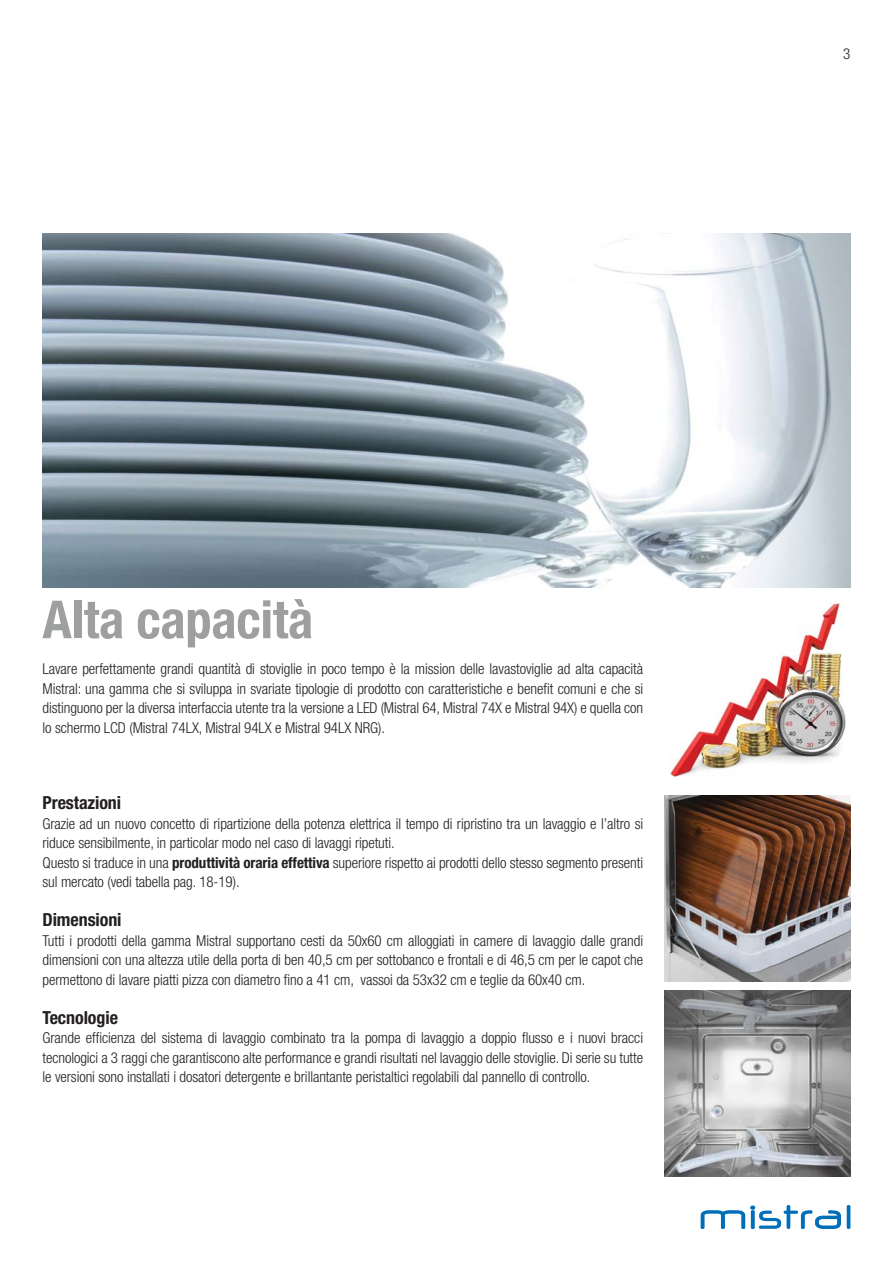
<style>
.page{position:relative;width:893px;height:1263px;background:#fff}
.page>*{position:absolute;margin:0;border:0;box-sizing:border-box;transform-origin:0 0}
.t1{font:700 condensed 52.5px "Helvetica Neue";letter-spacing:-.005em;color:#9d9fa1}
.t2{font:700 condensed 18px "Helvetica Neue";letter-spacing:-.005em;color:#231f20}
.t3{font:300 condensed 15px/19.5px "Helvetica Neue";letter-spacing:-.005em;color:#231f20;text-align:justify}
.s1{font-weight:700}
</style>
<div class="page">
<img style="left:43px;top:234px;width:807px;height:354px">
<img style="left:664px;top:795px;width:186px;height:186px">
<img style="left:664px;top:991px;width:186px;height:186px">
<hr style="left:847px;top:1205px;width:3px;height:24px;background:#006eb9;border-radius:2px">
<svg style="left:701px;top:1205px;width:140px;height:24px"></svg>
<img style="left:670px;top:603px;width:175px;height:174px">
<p class="t3" style="left:843px;top:45px;width:9px">3</p>
<h1 class="t1" style="left:43px;top:601px;width:272px">Alta capacità</h1>
<p class="t3" style="left:43px;top:660px;width:602px">Lavare perfettamente grandi quantità di stoviglie in poco tempo è la mission delle lavastoviglie ad alta capacità Mistral: una gamma che si sviluppa in svariate tipologie di prodotto con caratteristiche e benefit comuni e che si distinguono per la diversa interfaccia utente tra la versione a LED (Mistral 64, Mistral 74X e Mistral 94X) e quella con lo schermo LCD (Mistral 74LX, Mistral 94LX e Mistral 94LX NRG).</p>
<p class="t2" style="left:43px;top:796px;width:80px">Prestazioni</p>
<p class="t3" style="left:43px;top:815px;width:602px;text-align:left">Grazie ad un nuovo concetto di ripartizione della potenza elettrica il tempo di ripristino tra un lavaggio e l’altro si riduce sensibilmente, in particolar modo nel caso di lavaggi ripetuti.<br>Questo si traduce in una <span class="s1">produttività oraria effettiva</span> superiore rispetto ai prodotti dello stesso segmento presenti sul mercato (vedi tabella pag. 18-19).</p>
<p class="t2" style="left:43px;top:913px;width:81px">Dimensioni</p>
<p class="t3" style="left:43px;top:932px;width:602px">Tutti i prodotti della gamma Mistral supportano cesti da 50x60 cm alloggiati in camere di lavaggio dalle grandi dimensioni con una altezza utile della porta di ben 40,5 cm per sottobanco e frontali e di 46,5 cm per le capot che permettono di lavare piatti pizza con diametro fino a 41 cm, vassoi da 53x32 cm e teglie da 60x40 cm.</p>
<p class="t2" style="left:43px;top:1011px;width:77px">Tecnologie</p>
<p class="t3" style="left:43px;top:1029px;width:602px">Grande efficienza del sistema di lavaggio combinato tra la pompa di lavaggio a doppio flusso e i nuovi bracci tecnologici a 3 raggi che garantiscono alte performance e grandi risultati nel lavaggio delle stoviglie. Di serie su tutte le versioni sono installati i dosatori detergente e brillantante peristaltici regolabili dal pannello di controllo.</p>
</div>
